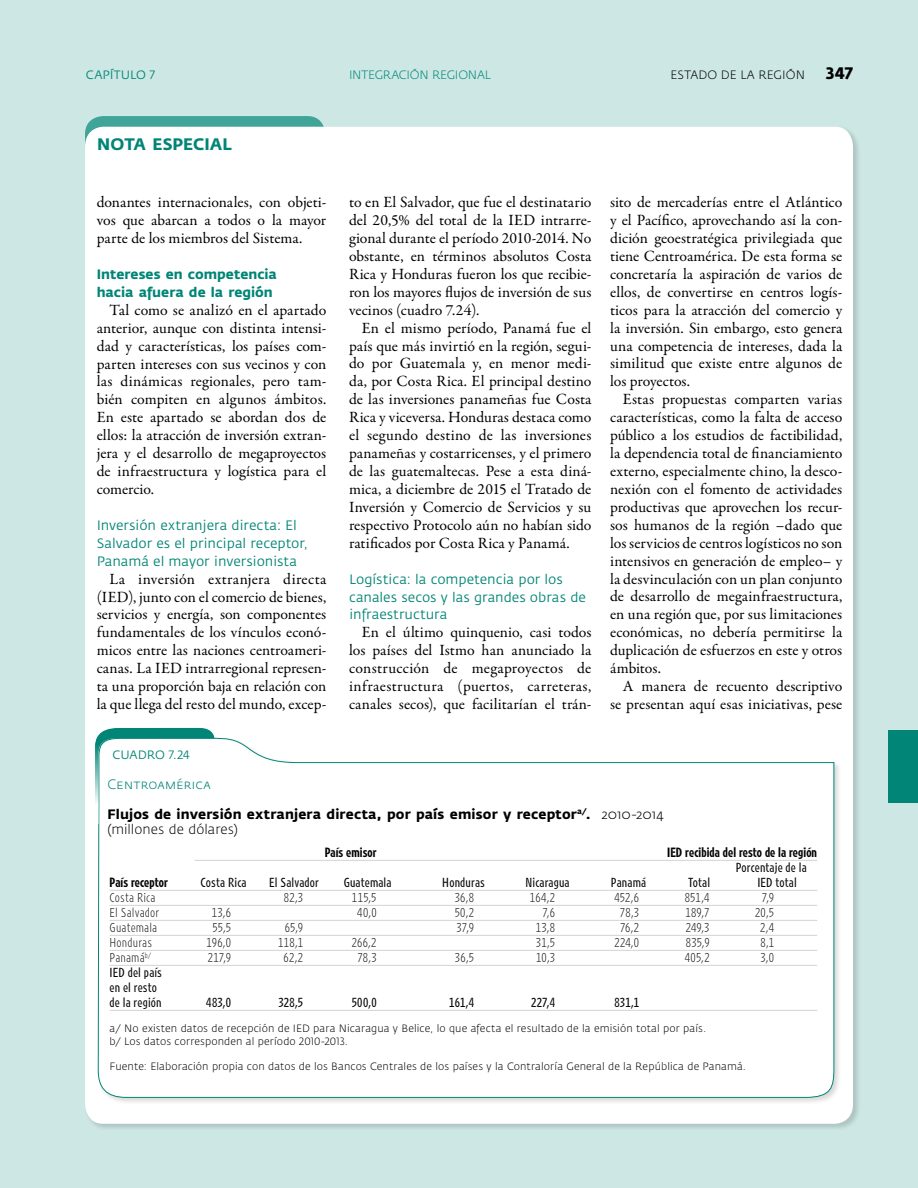
<style>
.page{position:relative;width:918px;height:1188px;background:#cce7e4}
.page>*{position:absolute;margin:0;border:0;box-sizing:border-box;transform-origin:0 0}
.t1{font:700 16.5px "Fedra Sans";color:#008576}
.t2{font:700 16.5px "Fedra Sans";color:#000}
.t3{font:15.75px/17.9px "Garamond Premr Pro";letter-spacing:.015em;color:#000;text-align:justify}
.t4{font:13.5px/18px "Fedra Sans";letter-spacing:-.005em;color:#008576}
.t5{font:700 13.5px/15px "Fedra Sans";letter-spacing:.01em;color:#000}
.t6{font:700 13.5px/18px "Fedra Sans";color:#008576}
.t7{font:13.5px "Fedra Sans Light SC";letter-spacing:.005em;color:#008576}
.t8{font:12px "Retina A01";letter-spacing:.015em;color:#000}
.t9{font:12px/15px "Retina A05";letter-spacing:.015em;color:#000}
.t10{font:12px "Retina A10";letter-spacing:.01em;color:#000}
.t11{font:12px "Fedra Sans";letter-spacing:.005em;color:#008576}
.t12{font:300 12px "Fedra Sans";letter-spacing:-.015em;color:#008576}
.t13{font:300 12px "Fedra Sans";letter-spacing:.01em;color:#000}
.t14{font:300 10.5px/12.6px "Fedra Sans";letter-spacing:.01em;color:#000}
.s1{font-family:"Fedra Sans Light SC";font-weight:400}
.s2{font-weight:300}
</style>
<div class="page">
<div style="left:888px;top:730px;width:30px;height:73px;background:#008576"></div>
<div style="left:85px;top:116px;width:240px;height:49px;background:#40a498;border-radius:18px"></div>
<div style="left:84px;top:125px;width:777px;height:1006px;background:#000;opacity:.15"></div>
<div style="left:85px;top:127px;width:768px;height:997px;background:#fff"></div>
<div style="left:96px;top:737px;width:746px;height:368px;background:#000;opacity:.15"></div>
<div style="left:98px;top:737px;width:737px;height:361px;background:#fff"></div>
<svg style="left:95px;top:728px;width:119px;height:96px;background:#dfefed"></svg>
<hr style="left:195px;top:860px;width:622px;height:1px;background:#d1d3d4">
<hr style="left:110px;top:890px;width:707px;height:1px;background:#d1d3d4">
<hr style="left:110px;top:905px;width:707px;height:1px;background:#d1d3d4">
<hr style="left:110px;top:920px;width:707px;height:1px;background:#d1d3d4">
<hr style="left:110px;top:935px;width:707px;height:1px;background:#d1d3d4">
<hr style="left:110px;top:950px;width:707px;height:1px;background:#d1d3d4">
<hr style="left:110px;top:965px;width:707px;height:1px;background:#d1d3d4">
<hr style="left:110px;top:1010px;width:707px;height:1px;background:#d1d3d4">
<p class="t11" style="left:86px;top:68px;width:71px">CAPÍTULO 7</p>
<p class="t12" style="left:349px;top:68px;width:143px">INTEGRACIÓN REGIONAL</p>
<p class="t13" style="left:670px;top:68px;width:136px">ESTADO DE LA REGIÓN</p>
<p class="t2" style="left:826px;top:63px;width:29px">347</p>
<p class="t1" style="left:97px;top:135px;width:136px">NOTA ESPECIAL</p>
<p class="t3" style="left:97px;top:194px;width:231px">donantes internacionales, con objeti&shy;vos que abarcan a todos o la mayor parte de los miembros del Sistema.</p>
<p class="t6" style="left:97px;top:265px;width:182px">Intereses en competencia hacia afuera de la región</p>
<p class="t3" style="left:97px;top:301px;width:231px;text-indent:13px">Tal como se analizó en el apartado anterior, aunque con distinta intensi&shy;dad y características, los países com&shy;parten intereses con sus vecinos y con las dinámicas regionales, pero tam&shy;bién compiten en algunos ámbitos.<br>En este apartado se abordan dos de ellos: la atracción de inversión extran&shy;jera y el desarrollo de megaproyectos de infraestructura y logística para el comercio.</p>
<p class="t4" style="left:97px;top:517px;width:213px">Inversión extranjera directa: El<br>Salvador es el principal receptor,<br>Panamá el mayor inversionista</p>
<p class="t3" style="left:97px;top:570px;width:231px;text-indent:13px">La inversión extranjera directa (IED), junto con el comercio de bienes, servicios y energía, son componentes fundamentales de los vínculos econó&shy;micos entre las naciones centroameri&shy;canas. La IED intrarregional represen&shy;ta una proporción baja en relación con la que llega del resto del mundo, excep-</p>
<p class="t11" style="left:113px;top:748px;width:79px">CUADRO 7.24</p>
<p class="t3" style="left:349px;top:194px;width:244px">to en El Salvador, que fue el destinatario del 20,5% del total de la IED intrarre&shy;gional durante el período 2010-2014. No obstante, en términos absolutos Costa Rica y Honduras fueron los que recibie&shy;ron los mayores flujos de inversión de sus vecinos (cuadro 7.24).</p>
<p class="t3" style="left:349px;top:319px;width:244px;text-indent:13px">En el mismo período, Panamá fue el país que más invirtió en la región, segui&shy;do por Guatemala y, en menor medi&shy;da, por Costa Rica. El principal destino de las inversiones panameñas fue Costa Rica y viceversa. Honduras destaca como el segundo destino de las inversiones panameñas y costarricenses, y el primero de las guatemaltecas. Pese a esta diná&shy;mica, a diciembre de 2015 el Tratado de Inversión y Comercio de Servicios y su respectivo Protocolo aún no habían sido ratificados por Costa Rica y Panamá.</p>
<p class="t4" style="left:349px;top:570px;width:238px">Logística: la competencia por los canales secos y las grandes obras de infraestructura</p>
<p class="t3" style="left:349px;top:624px;width:244px;text-indent:13px">En el último quinquenio, casi todos los países del Istmo han anunciado la construcción de megaproyectos de infraestructura (puertos, carreteras, canales secos), que facilitarían el trán-</p>
<p class="t3" style="left:610px;top:194px;width:234px">sito de mercaderías entre el Atlántico y el Pacífico, aprovechando así la con&shy;dición geoestratégica privilegiada que tiene Centroamérica. De esta forma se concretaría la aspiración de varios de ellos, de convertirse en centros logís&shy;ticos para la atracción del comercio y la inversión. Sin embargo, esto genera una competencia de intereses, dada la similitud que existe entre algunos de los proyectos.</p>
<p class="t3" style="left:610px;top:391px;width:234px;text-indent:13px">Estas propuestas comparten varias características, como la falta de acceso público a los estudios de factibilidad, la dependencia total de financiamiento externo, especialmente chino, la desco&shy;nexión con el fomento de actividades productivas que aprovechen los recur&shy;sos humanos de la región –dado que los servicios de centros logísticos no son intensivos en generación de empleo– y la desvinculación con un plan conjunto de desarrollo de megainfraestructura, en una región que, por sus limitaciones económicas, no debería permitirse la duplicación de esfuerzos en este y otros ámbitos.</p>
<p class="t3" style="left:610px;top:678px;width:234px;text-align:right">A manera de recuento descriptivo se presentan aquí esas iniciativas, pese</p>
<p class="t7" style="left:108px;top:777px;width:105px">Centroamérica</p>
<p class="t5" style="left:108px;top:807px;width:558px">Flujos de inversión extranjera directa, por país emisor y receptor<sup>a/</sup>. <span class="s1">2010-2014 </span><span class="s2">(millones de dólares)</span></p>
<p class="t10" style="left:325px;top:845px;width:53px">País emisor</p>
<p class="t10" style="left:667px;top:845px;width:151px">IED recibida del resto de la región</p>
<p class="t9" style="left:736px;top:860px;width:73px">Porcentaje de la</p>
<p class="t10" style="left:110px;top:875px;width:60px">País receptor</p>
<p class="t9" style="left:201px;top:875px;width:48px">Costa Rica</p>
<p class="t9" style="left:269px;top:875px;width:51px">El Salvador</p>
<p class="t9" style="left:344px;top:875px;width:49px">Guatemala</p>
<p class="t9" style="left:442px;top:875px;width:44px">Honduras</p>
<p class="t9" style="left:526px;top:875px;width:46px">Nicaragua</p>
<p class="t9" style="left:611px;top:875px;width:37px">Panamá</p>
<p class="t9" style="left:688px;top:875px;width:24px">Total</p>
<p class="t9" style="left:757px;top:875px;width:41px">IED total</p>
<p class="t8" style="left:110px;top:890px;width:47px">Costa Rica</p>
<p class="t8" style="left:284px;top:890px;width:21px">82,3</p>
<p class="t8" style="left:352px;top:890px;width:26px">115,5</p>
<p class="t8" style="left:455px;top:890px;width:21px">36,8</p>
<p class="t8" style="left:530px;top:890px;width:27px">164,2</p>
<p class="t8" style="left:614px;top:890px;width:26px">452,6</p>
<p class="t8" style="left:685px;top:890px;width:26px">851,4</p>
<p class="t8" style="left:762px;top:890px;width:14px">7,9</p>
<p class="t8" style="left:110px;top:905px;width:51px">El Salvador</p>
<p class="t8" style="left:212px;top:905px;width:21px">13,6</p>
<p class="t8" style="left:357px;top:905px;width:21px">40,0</p>
<p class="t8" style="left:455px;top:905px;width:21px">50,2</p>
<p class="t8" style="left:542px;top:905px;width:14px">7,6</p>
<p class="t8" style="left:620px;top:905px;width:21px">78,3</p>
<p class="t8" style="left:685px;top:905px;width:26px">189,7</p>
<p class="t8" style="left:755px;top:905px;width:21px">20,5</p>
<p class="t8" style="left:110px;top:920px;width:49px">Guatemala</p>
<p class="t8" style="left:213px;top:920px;width:20px">55,5</p>
<p class="t8" style="left:285px;top:920px;width:20px">65,9</p>
<p class="t8" style="left:457px;top:920px;width:19px">37,9</p>
<p class="t8" style="left:536px;top:920px;width:21px">13,8</p>
<p class="t8" style="left:620px;top:920px;width:20px">76,2</p>
<p class="t8" style="left:686px;top:920px;width:25px">249,3</p>
<p class="t8" style="left:760px;top:920px;width:15px">2,4</p>
<p class="t8" style="left:110px;top:935px;width:44px">Honduras</p>
<p class="t8" style="left:207px;top:935px;width:26px">196,0</p>
<p class="t8" style="left:278px;top:935px;width:26px">118,1</p>
<p class="t8" style="left:352px;top:935px;width:26px">266,2</p>
<p class="t8" style="left:536px;top:935px;width:21px">31,5</p>
<p class="t8" style="left:615px;top:935px;width:26px">224,0</p>
<p class="t8" style="left:686px;top:935px;width:25px">835,9</p>
<p class="t8" style="left:760px;top:935px;width:15px">8,1</p>
<p class="t8" style="left:110px;top:950px;width:43px">Panamá<sup>b/</sup></p>
<p class="t8" style="left:208px;top:950px;width:25px">217,9</p>
<p class="t8" style="left:284px;top:950px;width:21px">62,2</p>
<p class="t8" style="left:357px;top:950px;width:21px">78,3</p>
<p class="t8" style="left:455px;top:950px;width:21px">36,5</p>
<p class="t8" style="left:536px;top:950px;width:20px">10,3</p>
<p class="t8" style="left:685px;top:950px;width:26px">405,2</p>
<p class="t8" style="left:761px;top:950px;width:15px">3,0</p>
<p class="t9" style="left:110px;top:965px;width:54px">IED del país en el resto de la región</p>
<p class="t9" style="left:206px;top:995px;width:26px">483,0</p>
<p class="t9" style="left:278px;top:995px;width:26px">328,5</p>
<p class="t9" style="left:352px;top:995px;width:26px">500,0</p>
<p class="t9" style="left:449px;top:995px;width:26px">161,4</p>
<p class="t9" style="left:531px;top:995px;width:26px">227,4</p>
<p class="t9" style="left:614px;top:995px;width:26px">831,1</p>
<p class="t14" style="left:110px;top:1023px;width:598px">a/ No existen datos de recepción de IED para Nicaragua y Belice, lo que afecta el resultado de la emisión total por país. b/ Los datos corresponden al período 2010-2013.</p>
<p class="t14" style="left:110px;top:1060px;width:638px">Fuente: Elaboración propia con datos de los Bancos Centrales de los países y la Contraloría General de la República de Panamá.</p>
</div>
